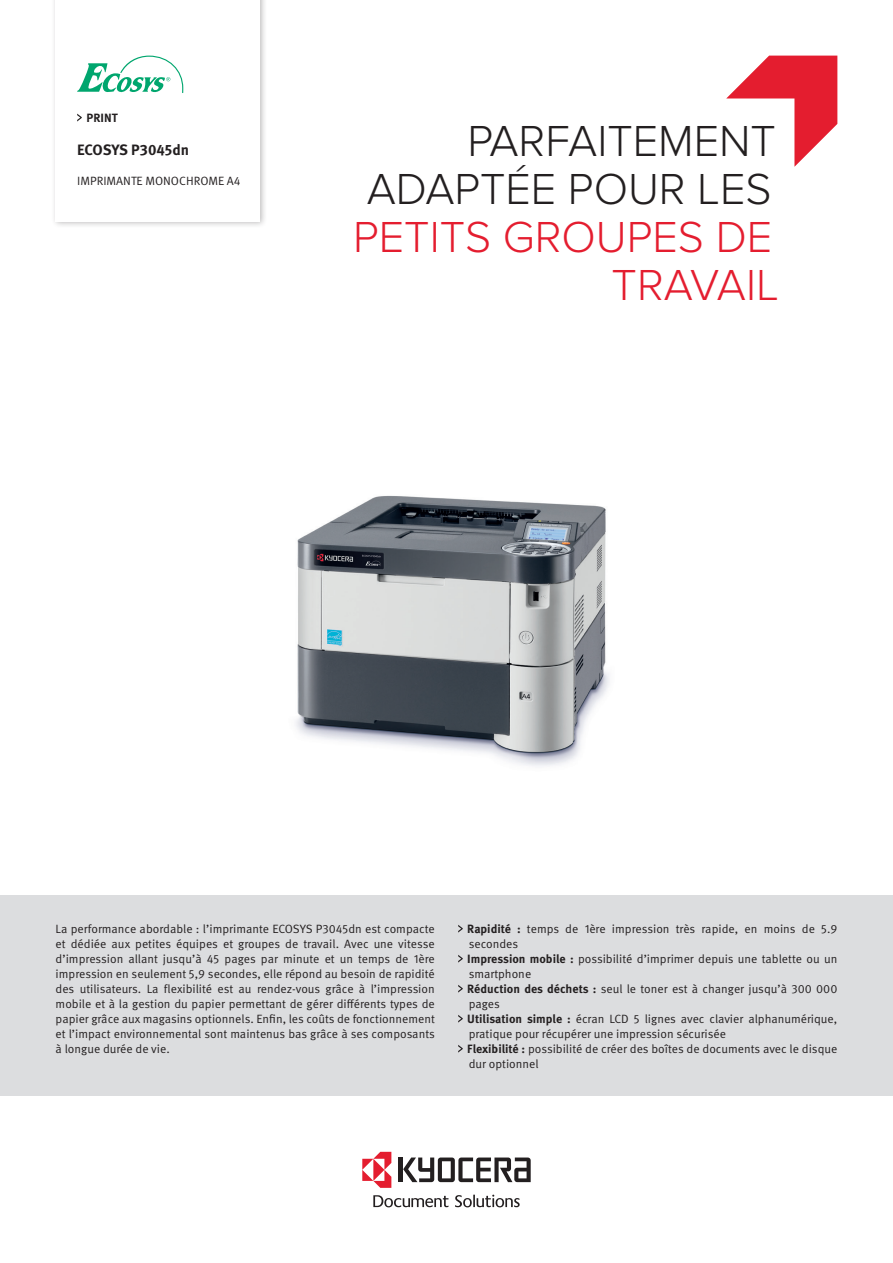
<style>
.page{position:relative;width:893px;height:1263px;background:#fff}
.page>*{position:absolute;margin:0;border:0;box-sizing:border-box;transform-origin:0 0}
.Headline{font:300 45px/48px "Proxima Nova";color:#231f20;text-align:right}
.t1{font:700 15px "Meta Pro";color:#231f20}
.Bodycopy{font:12px/15px "Meta Pro Norm";color:#231f20;text-align:justify}
.bullet_1st_page{font:12px/15px "Meta Pro Norm";color:#231f20}
.t2{font:700 12px "Meta Pro";color:#231f20}
.s1{color:#e41d2f}
.s2{font-family:"Meta Pro";font-weight:700}
</style>
<div class="page">
<img style="left:295px;top:495px;width:314px;height:271px">
<hr style="left:399px;top:1157px;width:4px;height:25px;background:#231f20">
<svg style="left:403px;top:1157px;width:128px;height:25px"></svg>
<svg style="left:362px;top:1152px;width:29px;height:36px"></svg>
<svg style="left:455px;top:1195px;width:65px;height:12px"></svg>
<svg style="left:373px;top:1195px;width:75px;height:12px"></svg>
<div style="left:51px;top:0;width:216px;height:228px;background:#231f20;opacity:.3"></div>
<div style="left:56px;top:0;width:204px;height:222px;background:#fff"></div>
<svg style="left:77px;top:56px;width:106px;height:37px"></svg>
<div style="left:0;top:896px;width:893px;height:200px;background:#dcdddf"></div>
<svg style="left:726px;top:56px;width:111px;height:111px"></svg>
<svg style="left:458px;top:925px;width:5px;height:7px"></svg>
<svg style="left:458px;top:955px;width:5px;height:7px"></svg>
<svg style="left:458px;top:985px;width:5px;height:7px"></svg>
<svg style="left:458px;top:1015px;width:5px;height:7px"></svg>
<svg style="left:458px;top:1045px;width:5px;height:7px"></svg>
<svg style="left:77px;top:114px;width:5px;height:8px"></svg>
<p class="t2" style="left:87px;top:108px;width:33px">PRINT</p>
<p class="t1" style="left:77px;top:138px;width:113px">ECOSYS P3045dn</p>
<p class="Bodycopy" style="left:77px;top:172px;width:165px">IMPRIMANTE MONOCHROME A4</p>
<p class="Headline" style="left:353px;top:118px;width:427px">PARFAITEMENT<br>ADAPTÉE POUR LES<br><span class="s1">PETITS GROUPES DE<br>TRAVAIL</span></p>
<p class="Bodycopy" style="left:56px;top:920px;width:381px">La performance abordable : l’imprimante ECOSYS P3045dn est compacte et dédiée aux petites équipes et groupes de travail. Avec une vitesse d’impression allant jusqu’à 45 pages par minute et un temps de 1ère impression en seulement 5,9 secondes, elle répond au besoin de rapidité des utilisateurs. La flexibilité est au rendez-vous grâce à l’impression mobile et à la gestion du papier permettant de gérer différents types de papier grâce aux magasins optionnels. Enfin, les coûts de fonctionnement et l’impact environnemental sont maintenus bas grâce à ses composants à longue durée de vie.</p>
<p class="bullet_1st_page" style="left:467px;top:920px;width:372px"><span class="s2">Rapidité :</span> temps de 1ère impression très rapide, en moins de 5.9 secondes</p>
<p class="bullet_1st_page" style="left:467px;top:950px;width:372px"><span class="s2">Impression mobile :</span> possibilité d’imprimer depuis une tablette ou un smartphone</p>
<p class="bullet_1st_page" style="left:467px;top:980px;width:372px"><span class="s2">Réduction des déchets :</span> seul le toner est à changer jusqu’à 300 000 pages</p>
<p class="bullet_1st_page" style="left:467px;top:1010px;width:372px"><span class="s2">Utilisation simple :</span> écran LCD 5 lignes avec clavier alphanumérique, pratique pour récupérer une impression sécurisée</p>
<p class="bullet_1st_page" style="left:467px;top:1040px;width:372px"><span class="s2">Flexibilité :</span> possibilité de créer des boîtes de documents avec le disque dur optionnel</p>
</div>
